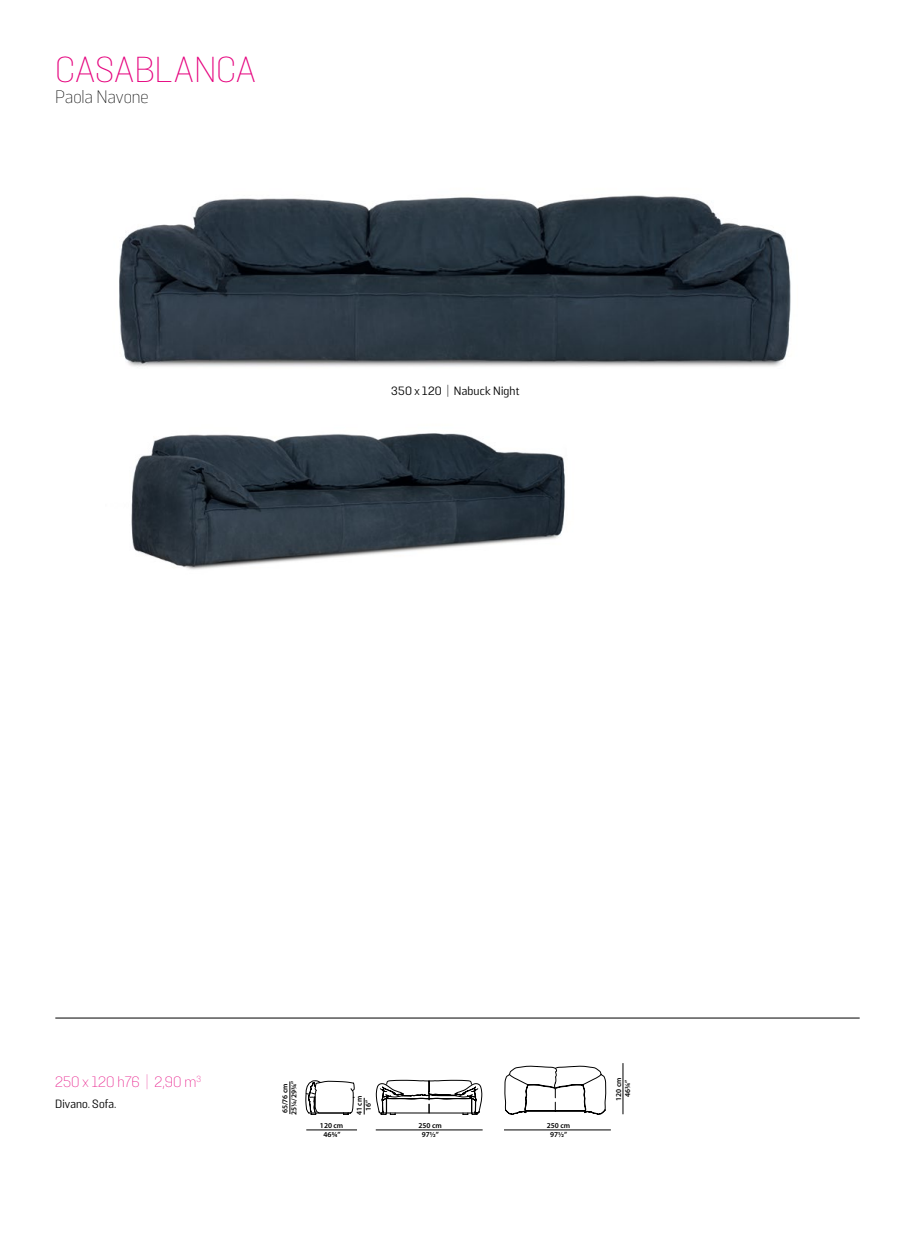
<style>
.page{position:relative;width:915px;height:1234px;background:#fff}
.page>*{position:absolute;margin:0;border:0;box-sizing:border-box;transform-origin:0 0}
.t1{font:200 36px "Solido";letter-spacing:.005em;color:#e5007d}
.t2{font:200 18px "Solido";letter-spacing:-.005em;color:#000}
.t3{font:200 15px "Solido";color:#e5007d}
.t4{font:12px "Solido";letter-spacing:.015em;color:#000}
.t5{font:600 7.5px/9px "Myriad Pro";color:#000;text-align:center}
</style>
<div class="page">
<hr style="left:55px;top:1017px;width:804px;height:1px;background:#000">
<hr style="left:289px;top:1081px;width:1px;height:32px;background:#000">
<hr style="left:306px;top:1129px;width:51px;height:1px;background:#000">
<hr style="left:622px;top:1062px;width:1px;height:51px;background:#000">
<hr style="left:375px;top:1129px;width:107px;height:1px;background:#000">
<hr style="left:504px;top:1129px;width:106px;height:1px;background:#000">
<svg style="left:305px;top:1065px;width:300px;height:49px"></svg>
<img style="left:119px;top:195px;width:672px;height:172px">
<img style="left:131px;top:433px;width:434px;height:137px">
<h1 class="t1" style="left:55px;top:49px;width:202px">CASABLANCA</h1>
<h2 class="t2" style="left:55px;top:86px;width:95px">Paola Navone</h2>
<h3 class="t4" style="left:391px;top:383px;width:130px">350 x 120 | Nabuck Night</h3>
<h3 class="t3" style="left:55px;top:1072px;width:147px">250 x 120 h76 | 2,90 m<sup>3</sup></h3>
<h3 class="t4" style="left:55px;top:1096px;width:63px">Divano. Sofa.</h3>
<p class="t5" style="left:280px;top:1114px;width:35px;text-align:left;rotate:-90deg">65/76 cm<br>25¼/29¾”</p>
<p class="t5" style="left:320px;top:1120px;width:25px">120 cm<br>46¾”</p>
<p class="t5" style="left:354px;top:1114px;width:21px;rotate:-90deg">41 cm<br>16”</p>
<p class="t5" style="left:418px;top:1120px;width:25px">250 cm<br>97½”</p>
<p class="t5" style="left:546px;top:1120px;width:25px">250 cm<br>97½”</p>
<p class="t5" style="left:613px;top:1100px;width:25px;rotate:-90deg">120 cm<br>46¾”</p>
</div>
